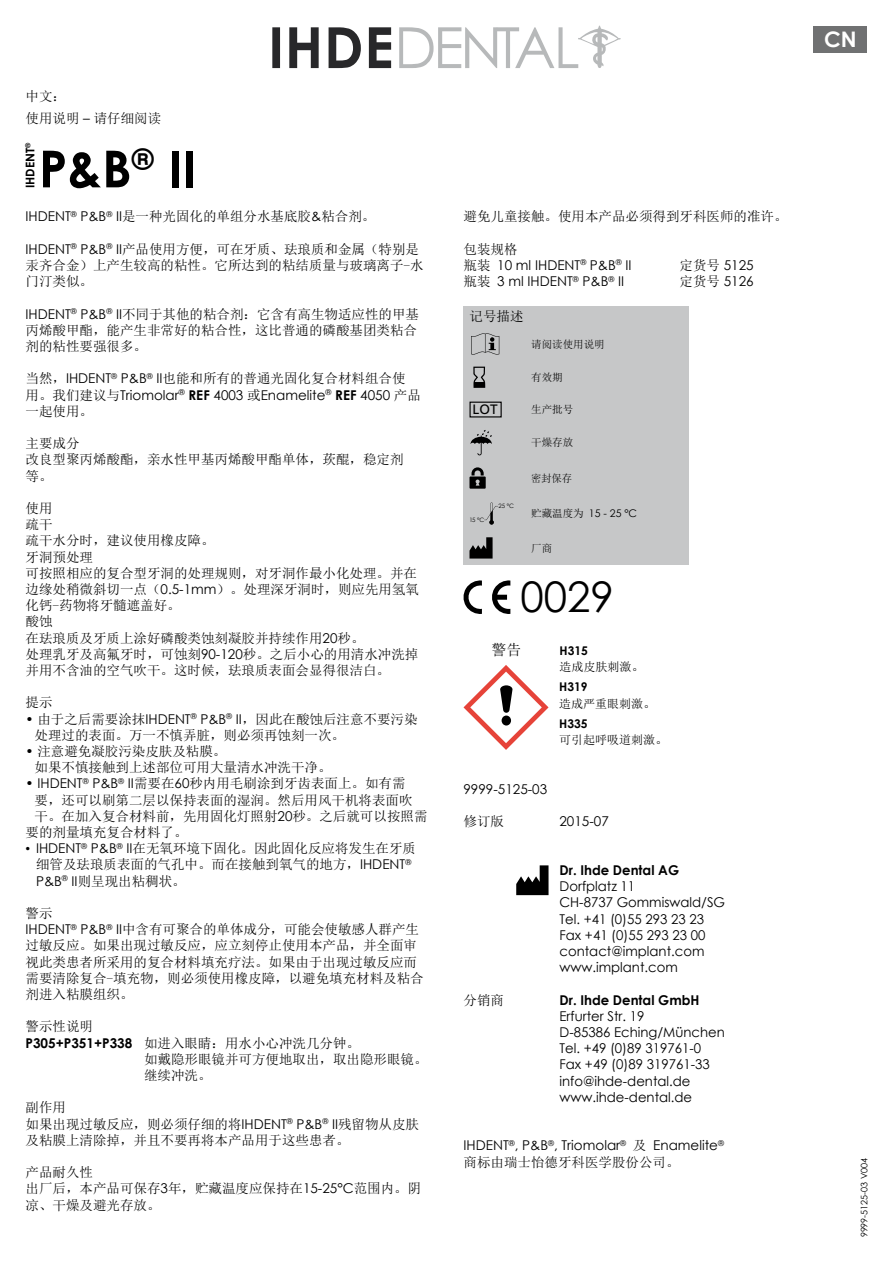
<style>
.page{position:relative;width:893px;height:1263px;background:#fff}
.page>*{position:absolute;margin:0;border:0;box-sizing:border-box;transform-origin:0 0}
.t1{font:700 51px "Century Gothic";color:#000}
.t2{font:42.15px "Century Gothic";color:#000}
.t3{font:700 21.45px "Century Gothic";color:#fff}
.t4{font:15px "Sim Sun";color:#000}
.t5{font:13.65px "Frutiger LT Std";color:#000}
.t6{font:13.5px/16.2px "Sim Sun";color:#000}
.t7{font:13.5px/16.2px "Century Gothic";color:#000}
.t8{font:700 13.5px "Century Gothic";color:#000}
.t9{font:12px "Sim Sun";color:#000}
.t10{font:700 12px "Century Gothic";color:#000}
.t11{font:10.5px "Sim Sun";color:#000}
.t12{font:10.5px "Century Gothic";color:#000}
.t13{font:9px "Century Gothic";color:#000}
.t14{font:700 7.05px "Century Gothic";color:#000}
.t15{font:6px "Century Gothic";color:#000}
.s1{font-family:"Century Gothic"}
.s2{font-family:"Sim Sun"}
.s3{font-weight:700}
.s4{font-family:"Times New Roman"}
.s5{font-family:"Century Gothic";font-weight:700}
.s6{font-size:13.5px}
</style>
<div class="page">
<svg style="left:399px;top:26px;width:222px;height:42px"></svg>
<svg style="left:272px;top:27px;width:119px;height:41px"></svg>
<div style="left:463px;top:306px;width:226px;height:258px;background:#c6c7c8"></div>
<svg style="left:471px;top:333px;width:28px;height:22px"></svg>
<svg style="left:473px;top:367px;width:12px;height:21px"></svg>
<div style="left:469px;top:402px;width:33px;height:15px;border:1px solid #000"></div>
<svg style="left:471px;top:430px;width:21px;height:25px"></svg>
<svg style="left:469px;top:467px;width:17px;height:22px"></svg>
<svg style="left:484px;top:502px;width:14px;height:22px"></svg>
<svg style="left:469px;top:537px;width:24px;height:21px"></svg>
<svg style="left:516px;top:865px;width:33px;height:30px"></svg>
<div style="left:813px;top:26px;width:54px;height:27px;background:#707172"></div>
<svg style="left:463px;top:665px;width:86px;height:85px"></svg>
<svg style="left:463px;top:580px;width:19px;height:34px"></svg>
<svg style="left:492px;top:580px;width:18px;height:34px"></svg>
<p class="t6" style="left:26px;top:85px;width:137px;line-height:22px">中文：<br>使用说明 <span class="s1">–</span> 请仔细阅读</p>
<p class="t14" style="left:23px;top:148px;width:7px;rotate:-90deg">®</p>
<p class="t10" style="left:21px;top:188px;width:42px;rotate:-90deg">IHDENT</p>
<h1 class="t1" style="left:39px;top:130px;width:159px">P&amp;B<sup>®</sup> II</h1>
<p class="t6" style="left:26px;top:208px;width:351px"><span class="s1">IHDENT</span><sup>®</sup> <span class="s1">P&amp;B</span><sup>®</sup> <span class="s1">II</span>是一种光固化的单组分水基底胶<span class="s1">&amp;</span>粘合剂。</p>
<p class="t6" style="left:26px;top:241px;width:400px"><span class="s1">IHDENT</span><sup>®</sup> <span class="s1">P&amp;B</span><sup>®</sup> <span class="s1">II</span>产品使用方便，可在牙质、珐琅质和金属（特别是汞齐合金）上产生较高的粘性。它所达到的粘结质量与玻璃离子-水门汀类似。</p>
<p class="t6" style="left:26px;top:306px;width:395px"><span class="s1">IHDENT</span><sup>®</sup> <span class="s1">P&amp;B</span><sup>®</sup> <span class="s1">II</span>不同于其他的粘合剂：它含有高生物适应性的甲基丙烯酸甲酯，能产生非常好的粘合性，这比普通的磷酸基团类粘合剂的粘性要强很多。</p>
<p class="t6" style="left:26px;top:370px;width:382px">当然，<span class="s1">IHDENT</span><sup>®</sup> <span class="s1">P&amp;B</span><sup>®</sup> <span class="s1">II</span>也能和所有的普通光固化复合材料组合使</p>
<p class="t7" style="left:26px;top:386px;width:397px"><span class="s2">用。我们建议与</span>Triomolar<sup>®</sup> <span class="s3">REF</span> 4003 <span class="s2">或</span>Enamelite<sup>®</sup> <span class="s3">REF</span> 4050 <span class="s2">产品</span></p>
<p class="t6" style="left:26px;top:403px;width:69px">一起使用。</p>
<p class="t6" style="left:26px;top:435px;width:379px">主要成分<br>改良型聚丙烯酸酯，亲水性甲基丙烯酸甲酯单体，莰醌，稳定剂等。</p>
<p class="t6" style="left:26px;top:500px;width:395px">使用<br>疏干<br>疏干水分时，建议使用橡皮障。<br>牙洞预处理<br>可按照相应的复合型牙洞的处理规则，对牙洞作最小化处理。并在边缘处稍微斜切一点（<span class="s1">0.5-1mm</span>）。处理深牙洞时，则应先用氢氧化钙-药物将牙髓遮盖好。<br>酸蚀<br>在珐琅质及牙质上涂好磷酸类蚀刻凝胶并持续作用<span class="s1">20</span>秒。<br>处理乳牙及高氟牙时，可蚀刻<span class="s1">90-120</span>秒。之后小心的用清水冲洗掉并用不含油的空气吹干。这时候，珐琅质表面会显得很洁白。</p>
<p class="t6" style="left:26px;top:694px;width:28px">提示</p>
<p class="t6" style="left:35px;top:711px;width:385px;text-indent:-9px"><span class="s1">•</span> 由于之后需要涂抹<span class="s1">IHDENT</span><sup>®</sup> <span class="s1">P&amp;B</span><sup>®</sup> <span class="s1">II</span>，因此在酸蚀后注意不要污染处理过的表面。万一不慎弄脏，则必须再蚀刻一次。</p>
<p class="t6" style="left:35px;top:743px;width:298px;text-indent:-9px"><span class="s1">•</span> 注意避免凝胶污染皮肤及粘膜。<br>如果不慎接触到上述部位可用大量清水冲洗干净。</p>
<p class="t6" style="left:26px;top:775px;width:381px"><span class="s1">• IHDENT</span><sup>®</sup> <span class="s1">P&amp;B</span><sup>®</sup> <span class="s1">II</span>需要在<span class="s1">60</span>秒内用毛刷涂到牙齿表面上。如有需</p>
<p class="t6" style="left:35px;top:792px;width:379px">要，还可以刷第二层以保持表面的湿润。然后用风干机将表面吹</p>
<p class="t6" style="left:35px;top:808px;width:394px">干。在加入复合材料前，先用固化灯照射<span class="s1">20</span>秒。之后就可以按照需</p>
<p class="t6" style="left:26px;top:824px;width:163px">要的剂量填充复合材料了。</p>
<p class="t6" style="left:36px;top:840px;width:382px;text-indent:-10px"><span class="s4">•</span> <span class="s1">IHDENT</span><sup>®</sup> <span class="s1">P&amp;B</span><sup>®</sup> <span class="s1">II</span>在无氧环境下固化。因此固化反应将发生在牙质细管及珐琅质表面的气孔中。而在接触到氧气的地方，<span class="s1">IHDENT</span><sup>®<br></sup><span class="s1">P&amp;B</span><sup>®</sup> <span class="s1">II</span>则呈现出粘稠状。</p>
<p class="t6" style="left:26px;top:905px;width:400px">警示<br><span class="s1">IHDENT</span><sup>®</sup> <span class="s1">P&amp;B</span><sup>®</sup> <span class="s1">II</span>中含有可聚合的单体成分，可能会使敏感人群产生过敏反应。如果出现过敏反应，应立刻停止使用本产品，并全面审视此类患者所采用的复合材料填充疗法。如果由于出现过敏反应而需要清除复合-填充物，则必须使用橡皮障，以避免填充材料及粘合剂进入粘膜组织。</p>
<p class="t6" style="left:26px;top:1018px;width:69px">警示性说明</p>
<p class="t6" style="left:26px;top:1035px;width:336px"><span class="s5">P305+P351+P338</span> 如进入眼睛：用水小心冲洗几分钟。</p>
<p class="t6" style="left:144px;top:1051px;width:285px">如戴隐形眼镜并可方便地取出，取出隐形眼镜。</p>
<p class="t6" style="left:144px;top:1067px;width:69px">继续冲洗。</p>
<p class="t6" style="left:26px;top:1099px;width:395px">副作用<br>如果出现过敏反应，则必须仔细的将<span class="s1">IHDENT</span><sup>®</sup> <span class="s1">P&amp;B</span><sup>®</sup> <span class="s1">II</span>残留物从皮肤及粘膜上清除掉，并且不要再将本产品用于这些患者。</p>
<p class="t6" style="left:26px;top:1164px;width:397px">产品耐久性<br>出厂后，本产品可保存<span class="s1">3</span>年，贮藏温度应保持在<span class="s1">15-25°C</span>范围内。阴凉、干燥及避光存放。</p>
<p class="t6" style="left:463px;top:208px;width:325px">避免儿童接触。使用本产品必须得到牙科医师的准许。</p>
<p class="t6" style="left:463px;top:241px;width:55px">包装规格</p>
<p class="t7" style="left:463px;top:257px;width:170px"><span class="s2">瓶装</span> 10 ml IHDENT<sup>®</sup> P&amp;B<sup>®</sup> II</p>
<p class="t7" style="left:679px;top:257px;width:76px"><span class="s2">定货号</span> 5125</p>
<p class="t7" style="left:463px;top:273px;width:162px"><span class="s2">瓶装</span> 3 ml IHDENT<sup>®</sup> P&amp;B<sup>®</sup> II</p>
<p class="t7" style="left:679px;top:273px;width:76px"><span class="s2">定货号</span> 5126</p>
<p class="t6" style="left:469px;top:308px;width:55px">记号描述</p>
<p class="t11" style="left:531px;top:339px;width:75px">请阅读使用说明</p>
<p class="t11" style="left:531px;top:372px;width:33px">有效期</p>
<p class="t5" style="left:473px;top:402px;width:26px">LOT</p>
<p class="t11" style="left:531px;top:404px;width:43px">生产批号</p>
<p class="t11" style="left:531px;top:437px;width:43px">干燥存放</p>
<p class="t11" style="left:531px;top:473px;width:42px">密封保存</p>
<p class="t15" style="left:469px;top:516px;width:16px">15 °C</p>
<p class="t15" style="left:498px;top:501px;width:17px">25 °C</p>
<p class="t12" style="left:531px;top:506px;width:107px"><span class="s2">贮藏温度为</span> 15 - 25 °C</p>
<p class="t11" style="left:531px;top:543px;width:22px">厂商</p>
<h2 class="t2" style="left:520px;top:567px;width:95px">0029</h2>
<p class="t4" style="left:491px;top:642px;width:31px">警告</p>
<p class="t10" style="left:560px;top:641px;width:30px">H315</p>
<p class="t9" style="left:560px;top:661px;width:87px">造成皮肤刺激<span class="s6">。</span></p>
<p class="t10" style="left:559px;top:678px;width:30px">H319</p>
<p class="t9" style="left:559px;top:697px;width:99px">造成严重眼刺激<span class="s6">。</span></p>
<p class="t10" style="left:559px;top:714px;width:30px">H335</p>
<p class="t9" style="left:559px;top:734px;width:111px">可引起呼吸道刺激<span class="s6">。</span></p>
<p class="t7" style="left:463px;top:781px;width:85px">9999-5125-03</p>
<p class="t6" style="left:463px;top:813px;width:42px">修订版</p>
<p class="t7" style="left:559px;top:813px;width:51px">2015-07</p>
<p class="t8" style="left:559px;top:860px;width:121px">Dr. Ihde Dental AG</p>
<p class="t7" style="left:559px;top:878px;width:167px">Dorfplatz 11<br>CH-8737 Gommiswald/SG<br>Tel. +41 (0)55 293 23 23<br>Fax +41 (0)55 293 23 00 contact@implant.com www.implant.com</p>
<p class="t6" style="left:463px;top:992px;width:42px">分销商</p>
<p class="t8" style="left:559px;top:989px;width:141px">Dr. Ihde Dental GmbH</p>
<p class="t7" style="left:559px;top:1007px;width:167px">Erfurter Str. 19<br>D-85386 Eching/München<br>Tel. +49 (0)89 319761-0<br>Fax +49 (0)89 319761-33 info@ihde-dental.de www.ihde-dental.de</p>
<p class="t7" style="left:463px;top:1137px;width:262px">IHDENT<sup>®</sup>, P&amp;B<sup>®</sup>, Triomolar<sup>®</sup> <span class="s2">及</span> Enamelite<sup>®</sup></p>
<p class="t6" style="left:463px;top:1154px;width:217px">商标由瑞士怡德牙科医学股份公司。</p>
<h3 class="t3" style="left:824px;top:23px;width:34px">CN</h3>
<p class="t13" style="left:858px;top:1237px;width:81px;rotate:-90deg">9999-5125-03 V004</p>
</div>
